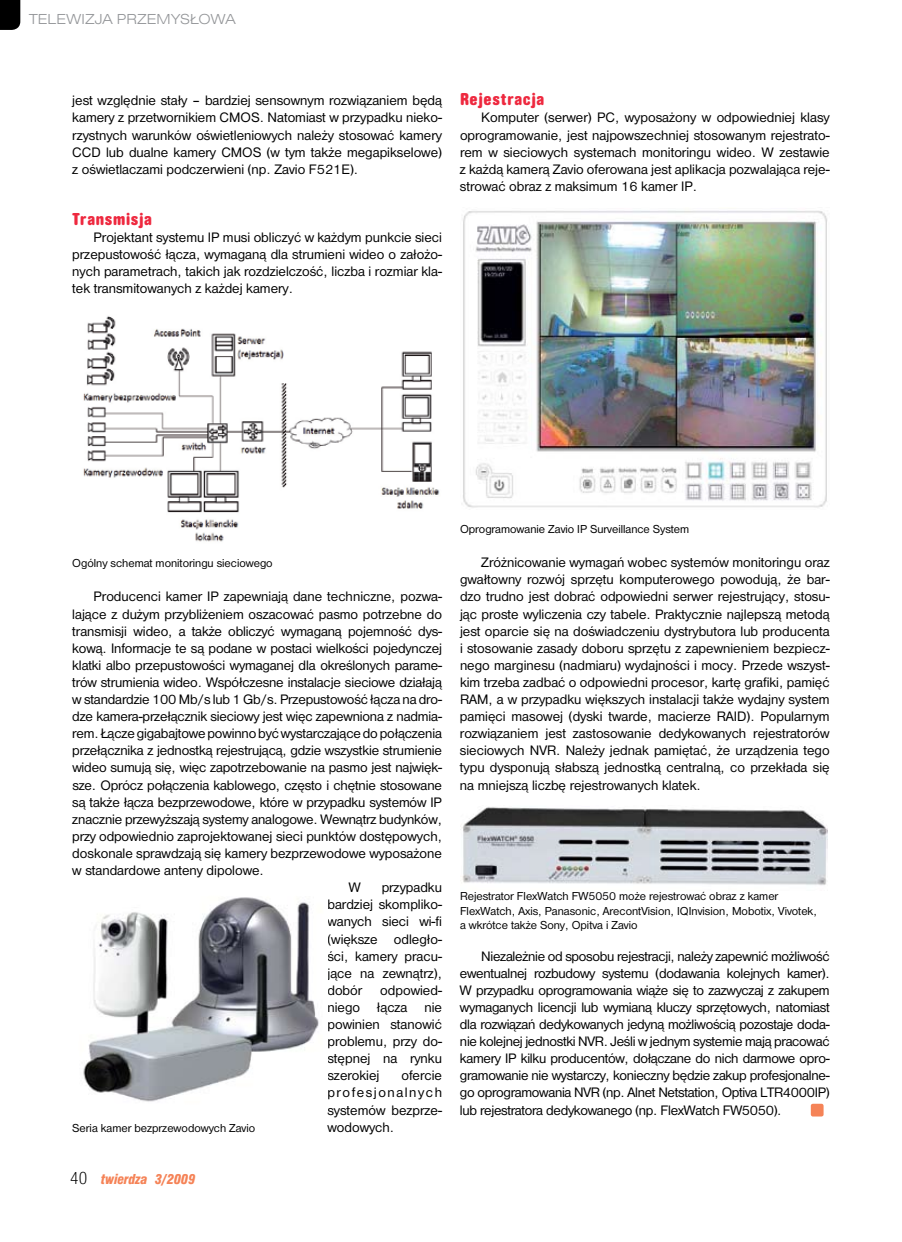
<style>
.page{position:relative;width:902px;height:1242px;background:#fff}
.page>*{position:absolute;margin:0;border:0;box-sizing:border-box;transform-origin:0 0}
.t1{font:700 condensed 18px "Accius Buc Rou DEE";letter-spacing:.04em;color:#ee293f}
.t2{font:15px "Nimbus San DEE Ligh Exte";color:#939598}
.t3{font:15px "Nimbus San DCE Bla Con Ita";color:#f58357}
.t4{font:14.25px/17.1px "Nimbus San DEE";letter-spacing:-.01em;color:#000;text-align:justify}
.t5{font:12px/14.4px "Nimbus San DEE";color:#000}
.s1{font-family:"Nimbus San DCE Lig Con";font-size:18px;color:#000}
</style>
<div class="page">
<div style="left:810px;top:1103px;width:13px;height:13px;background:#f58357;border-radius:2px"></div>
<img style="left:83px;top:316px;width:357px;height:226px">
<img style="left:83px;top:897px;width:236px;height:205px">
<img style="left:463px;top:210px;width:364px;height:298px">
<img style="left:460px;top:807px;width:367px;height:79px">
<svg style="left:0;top:0;width:20px;height:30px"></svg>
<p class="t2" style="left:29px;top:11px;width:209px">TELEWIZJA PRZEMYSŁOWA</p>
<p class="t4" style="left:72px;top:92px;width:371px">jest względnie stały – bardziej sensownym rozwiązaniem będą kamery z przetwornikiem CMOS. Natomiast w przypadku nieko&shy;rzystnych warunków oświetleniowych należy stosować kamery CCD lub dualne kamery CMOS (w tym także megapikselowe) z oświetlaczami podczerwieni (np. Zavio F521E).</p>
<p class="t1" style="left:72px;top:209px;width:81px">Transmisja</p>
<p class="t4" style="left:72px;top:229px;width:371px;text-indent:21px">Projektant systemu IP musi obliczyć w każdym punkcie sieci przepustowość łącza, wymaganą dla strumieni wideo o założo&shy;nych parametrach, takich jak rozdzielczość, liczba i rozmiar kla&shy;tek transmitowanych z każdej kamery.</p>
<p class="t1" style="left:460px;top:89px;width:85px">Rejestracja</p>
<p class="t4" style="left:460px;top:109px;width:371px;text-indent:21px">Komputer (serwer) PC, wyposażony w odpowiedniej klasy oprogramowanie, jest najpowszechniej stosowanym rejestrato&shy;rem w sieciowych systemach monitoringu wideo. W zestawie z każdą kamerą Zavio oferowana jest aplikacja pozwalająca reje&shy;strować obraz z maksimum 16 kamer IP.</p>
<p class="t5" style="left:72px;top:556px;width:202px">Ogólny schemat monitoringu sieciowego</p>
<p class="t4" style="left:94px;top:588px;width:350px">Producenci kamer IP zapewniają dane techniczne, pozwa-</p>
<p class="t4" style="left:72px;top:605px;width:371px">lające z dużym przybliżeniem oszacować pasmo potrzebne do</p>
<p class="t4" style="left:72px;top:622px;width:371px">transmisji wideo, a także obliczyć wymaganą pojemność dys-</p>
<p class="t4" style="left:72px;top:639px;width:371px">kową. Informacje te są podane w postaci wielkości pojedynczej</p>
<p class="t4" style="left:72px;top:656px;width:371px">klatki albo przepustowości wymaganej dla określonych parame-</p>
<p class="t4" style="left:72px;top:674px;width:371px">trów strumienia wideo. Współczesne instalacje sieciowe działają</p>
<p class="t4" style="left:72px;top:691px;width:371px">w standardzie 100 Mb/s lub 1 Gb/s. Przepustowość łącza na dro-</p>
<p class="t4" style="left:72px;top:708px;width:371px">dze kamera-przełącznik sieciowy jest więc zapewniona z nadmia-</p>
<p class="t4" style="left:72px;top:725px;width:371px">rem. Łącze gigabajtowe powinno być wystarczające do połączenia</p>
<p class="t4" style="left:72px;top:742px;width:371px">przełącznika z jednostką rejestrującą, gdzie wszystkie strumienie</p>
<p class="t4" style="left:72px;top:759px;width:371px">wideo sumują się, więc zapotrzebowanie na pasmo jest najwięk-</p>
<p class="t4" style="left:72px;top:776px;width:371px">sze. Oprócz połączenia kablowego, często i chętnie stosowane</p>
<p class="t4" style="left:72px;top:793px;width:371px">są także łącza bezprzewodowe, które w przypadku systemów IP</p>
<p class="t4" style="left:72px;top:810px;width:371px">znacznie przewyższają systemy analogowe. Wewnątrz budynków,</p>
<p class="t4" style="left:72px;top:827px;width:371px">przy odpowiednio zaprojektowanej sieci punktów dostępowych,</p>
<p class="t4" style="left:72px;top:845px;width:371px">doskonale sprawdzają się kamery bezprzewodowe wyposażone</p>
<p class="t4" style="left:72px;top:862px;width:193px">w standardowe anteny dipolowe.</p>
<p class="t4" style="left:349px;top:879px;width:13px">W</p>
<p class="t4" style="left:327px;top:879px;width:116px;text-indent:54px">przypadku bardziej skompliko&shy;wanych sieci wi-fi (większe odległo&shy;ści, kamery pracu&shy;jące na zewnątrz), dobór</p>
<p class="t4" style="left:327px;top:981px;width:116px;text-indent:53px">odpowied&shy;niego łącza nie powinien stanowić problemu, przy do&shy;stępnej na rynku szerokiej</p>
<p class="t4" style="left:327px;top:1067px;width:116px;text-indent:74px">ofercie profesjonalnych systemów bezprze&shy;wodowych.</p>
<p class="t5" style="left:72px;top:1120px;width:184px">Seria kamer bezprzewodowych Zavio</p>
<p class="t3" style="left:70px;top:1170px;width:126px"><span class="s1">40</span> twierdza 3/2009</p>
<p class="t5" style="left:460px;top:522px;width:231px">Oprogramowanie Zavio IP Surveillance System</p>
<p class="t4" style="left:460px;top:554px;width:371px;text-indent:21px">Zróżnicowanie wymagań wobec systemów monitoringu oraz gwałtowny rozwój sprzętu komputerowego powodują, że bar&shy;dzo trudno jest dobrać odpowiedni serwer rejestrujący, stosu&shy;jąc proste wyliczenia czy tabele. Praktycznie najlepszą metodą jest oparcie się na doświadczeniu dystrybutora lub producenta i stosowanie zasady doboru sprzętu z zapewnieniem bezpiecz&shy;nego marginesu (nadmiaru) wydajności i mocy. Przede wszyst&shy;kim trzeba zadbać o odpowiedni procesor, kartę grafiki, pamięć RAM, a w przypadku większych instalacji także wydajny system pamięci masowej (dyski twarde, macierze RAID). Popularnym rozwiązaniem jest zastosowanie dedykowanych rejestratorów sieciowych NVR. Należy jednak pamiętać, że urządzenia tego typu dysponują słabszą jednostką centralną, co przekłada się na mniejszą liczbę rejestrowanych klatek.</p>
<p class="t5" style="left:460px;top:889px;width:358px">Rejestrator FlexWatch FW5050 może rejestrować obraz z kamer<br>FlexWatch, Axis, Panasonic, ArecontVision, IQInvision, Mobotix, Vivotek, a wkrótce także Sony, Opitva i Zavio</p>
<p class="t4" style="left:460px;top:947px;width:371px;text-indent:21px">Niezależnie od sposobu rejestracji, należy zapewnić możliwość ewentualnej rozbudowy systemu (dodawania kolejnych kamer).<br>W przypadku oprogramowania wiąże się to zazwyczaj z zakupem wymaganych licencji lub wymianą kluczy sprzętowych, natomiast dla rozwiązań dedykowanych jedyną możliwością pozostaje doda&shy;nie kolejnej jednostki NVR. Jeśli w jednym systemie mają pracować kamery IP kilku producentów, dołączane do nich darmowe opro&shy;gramowanie nie wystarczy, konieczny będzie zakup profesjonalne&shy;go oprogramowania NVR (np. Alnet Netstation, Optiva LTR4000IP) lub rejestratora dedykowanego (np. FlexWatch FW5050).</p>
</div>
